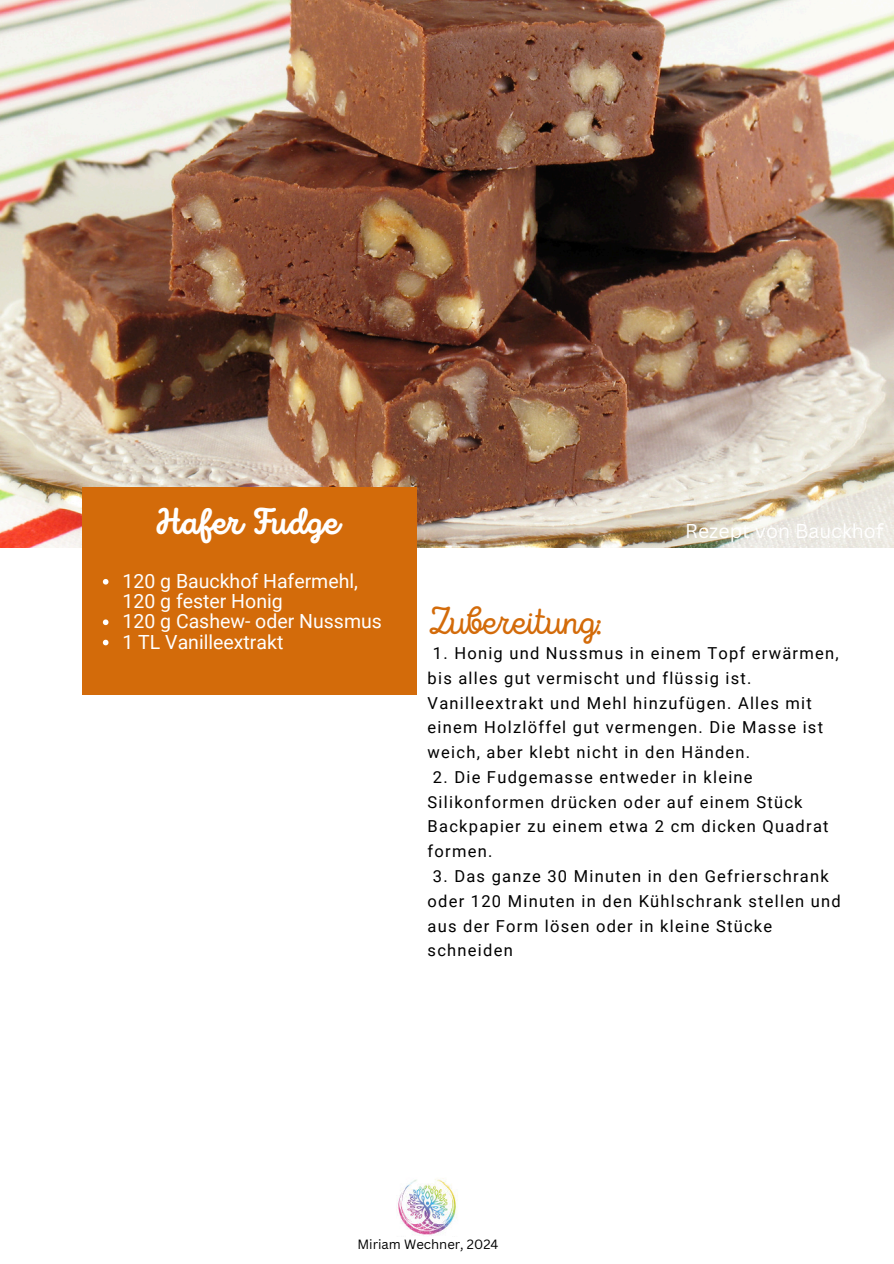
<style>
.page{position:relative;width:894px;height:1264px;background:#fff}
.page>*{position:absolute;margin:0;border:0;box-sizing:border-box;transform-origin:0 0}
.t1{font:39.15px "Intro Script";color:#d36b0a}
.t2{font:700 36px "Intro Script";color:#fff}
.t3{font:19.5px/20.2px "Roboto";color:#fff}
.t4{font:19.5px "Canva Sans";color:#fff}
.t5{font:16.5px/24.8px "Roboto";letter-spacing:.075em;color:#000}
.t6{font:13.05px "Canva Sans";color:#000}
</style>
<div class="page">
<img style="left:0;top:0;width:893px;height:547px">
<div style="left:82px;top:487px;width:334px;height:207px;background:#d36b0a"></div>
<svg style="left:103px;top:579px;width:5px;height:5px"></svg>
<svg style="left:103px;top:619px;width:5px;height:6px"></svg>
<svg style="left:103px;top:639px;width:5px;height:6px"></svg>
<img style="left:397px;top:1178px;width:61px;height:58px">
<h2 class="t2" style="left:154px;top:499px;width:187px">Hafer Fudge</h2>
<p class="t3" style="left:122px;top:570px;width:261px">120 g Bauckhof Hafermehl,<br>120 g fester Honig<br>120 g Cashew- oder Nussmus<br>1 TL Vanilleextrakt</p>
<h1 class="t1" style="left:427px;top:598px;width:176px">Zubereitung:</h1>
<p class="t4" style="left:685px;top:519px;width:200px">Rezept von Bauckhof</p>
<p class="t5" style="left:427px;top:640px;width:412px;text-indent:5px">1. Honig und Nussmus in einem Topf erwärmen, bis alles gut vermischt und flüssig ist.<br>Vanilleextrakt und Mehl hinzufügen. Alles mit einem Holzlöffel gut vermengen. Die Masse ist weich, aber klebt nicht in den Händen.</p>
<p class="t5" style="left:427px;top:764px;width:402px;text-indent:5px">2. Die Fudgemasse entweder in kleine Silikonformen drücken oder auf einem Stück Backpapier zu einem etwa 2 cm dicken Quadrat formen.</p>
<p class="t5" style="left:427px;top:863px;width:414px;text-indent:5px">3. Das ganze 30 Minuten in den Gefrierschrank oder 120 Minuten in den Kühlschrank stellen und aus der Form lösen oder in kleine Stücke schneiden</p>
<p class="t6" style="left:357px;top:1236px;width:142px">Miriam Wechner, 2024</p>
</div>
